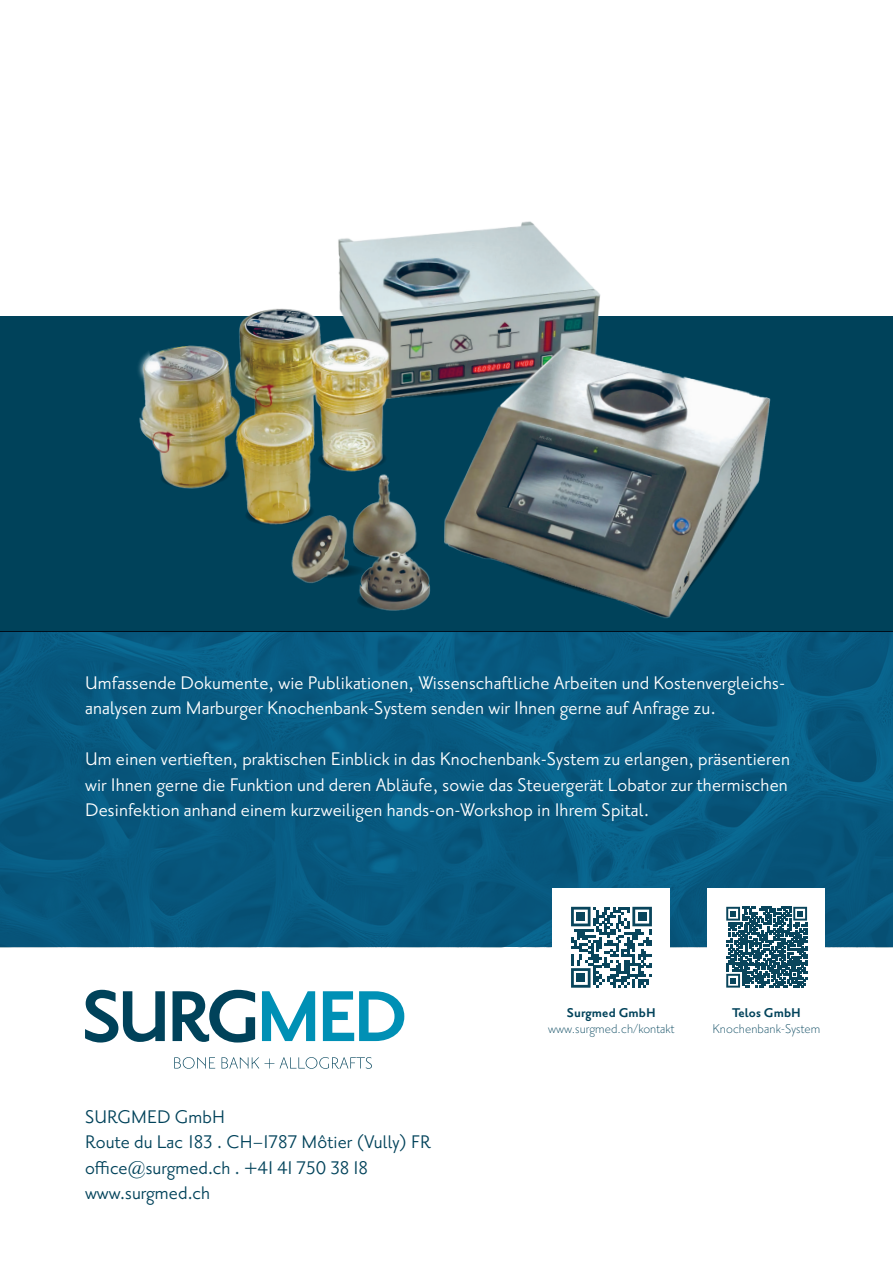
<style>
.page{position:relative;width:893px;height:1263px;background:#fff}
.page>*{position:absolute;margin:0;border:0;box-sizing:border-box;transform-origin:0 0}
.t1{font:22.35px/25.5px "Priori Sans OT";letter-spacing:.005em;color:#fff}
.t2{font:22.35px/25.5px "Priori Sans OT";letter-spacing:.005em;color:#00425a}
.t3{font:300 15.45px "Priori Sans OT";letter-spacing:.005em;color:#00425a}
.t4{font:700 15.45px "Priori Sans OT";letter-spacing:.005em;color:#00425a}
</style>
<div class="page">
<div style="left:0;top:316px;width:893px;height:315px;background:#00425a"></div>
<img style="left:0;top:631px;width:893px;height:316px">
<img style="left:110px;top:221px;width:681px;height:433px">
<svg style="left:85px;top:990px;width:80px;height:52px"></svg>
<svg style="left:173px;top:990px;width:82px;height:52px"></svg>
<svg style="left:262px;top:991px;width:53px;height:50px"></svg>
<svg style="left:323px;top:991px;width:81px;height:50px"></svg>
<svg style="left:174px;top:1057px;width:41px;height:12px"></svg>
<svg style="left:222px;top:1057px;width:52px;height:11px"></svg>
<svg style="left:280px;top:1057px;width:92px;height:12px"></svg>
<div style="left:553px;top:888px;width:117px;height:118px;background:#fff"></div>
<svg style="left:571px;top:907px;width:81px;height:81px"></svg>
<div style="left:577px;top:912px;width:8px;height:9px;background:#09455c"></div>
<div style="left:638px;top:912px;width:8px;height:9px;background:#09455c"></div>
<div style="left:577px;top:974px;width:8px;height:8px;background:#09455c"></div>
<div style="left:708px;top:888px;width:117px;height:118px;background:#fff"></div>
<svg style="left:726px;top:907px;width:81px;height:81px"></svg>
<p class="t1" style="left:85px;top:671px;width:702px">Umfassende Dokumente, wie Publikationen, Wissenschaftliche Arbeiten und Kostenvergleichs&shy;analysen zum Marburger Knochenbank-System senden wir Ihnen gerne auf Anfrage zu.</p>
<p class="t1" style="left:85px;top:747px;width:706px;text-align:justify">Um einen vertieften, praktischen Einblick in das Knochenbank-System zu erlangen, präsentieren wir Ihnen gerne die Funktion und deren Abläufe, sowie das Steuergerät Lobator zur thermischen Desinfektion anhand einem kurzweiligen hands-on-Workshop in Ihrem Spital.</p>
<p class="t2" style="left:85px;top:1105px;width:347px">SURGMED GmbH<br>Route du Lac 183 . CH–1787 Môtier (Vully) FR office@surgmed.ch . +41 41 750 38 18 www.surgmed.ch</p>
<p class="t4" style="left:567px;top:1006px;width:90px">Surgmed GmbH</p>
<p class="t3" style="left:548px;top:1022px;width:128px">www.surgmed.ch/kontakt</p>
<p class="t4" style="left:732px;top:1006px;width:70px">Telos GmbH</p>
<p class="t3" style="left:712px;top:1022px;width:109px">Knochenbank-System</p>
</div>
